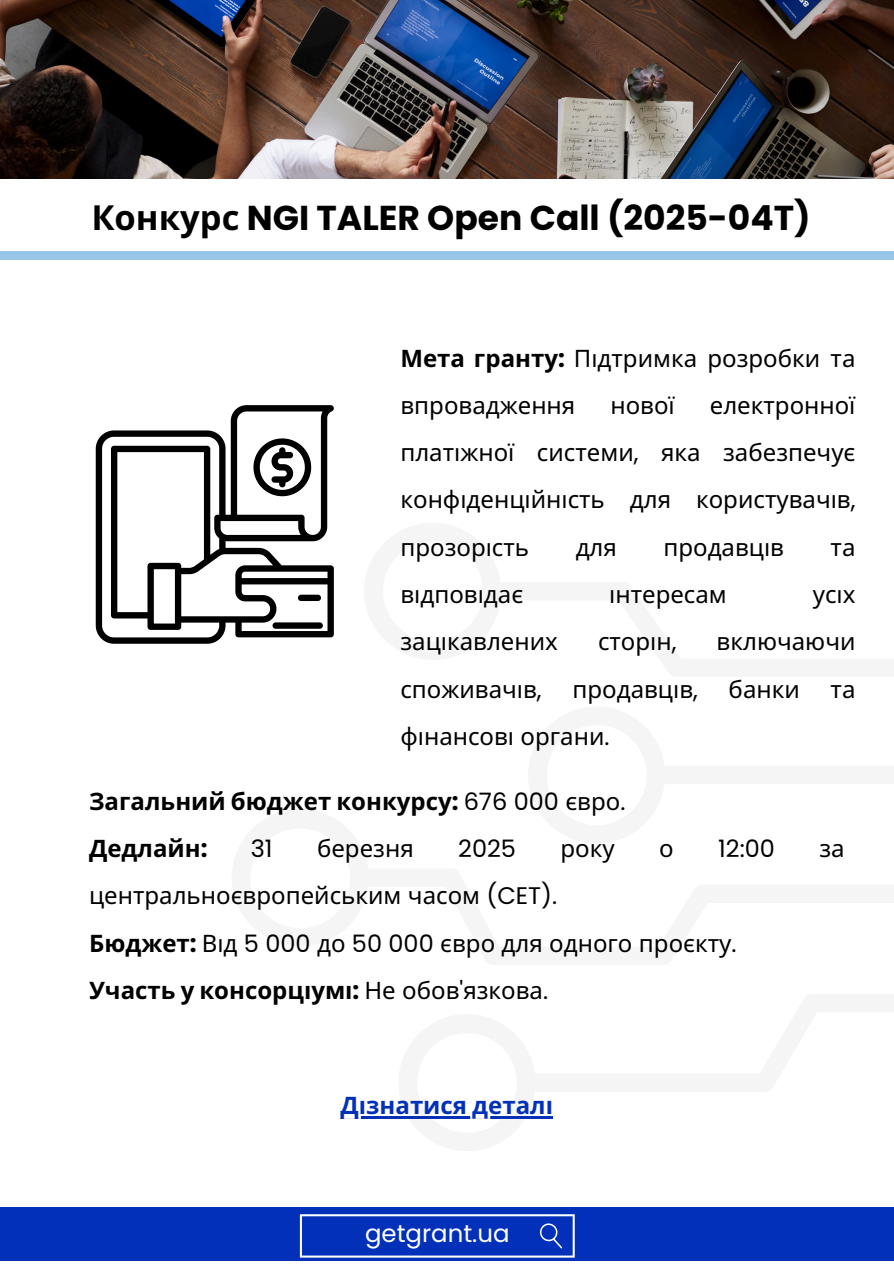
<style>
.page{position:relative;width:894px;height:1264px;background:#fff}
.page>*{position:absolute;margin:0;border:0;box-sizing:border-box;transform-origin:0 0}
.t1{font:700 34.5px "Poppins";color:#000}
.t2{font:24.45px "Poppins";color:#fff}
.t3{font:24px/47.2px "Noto Sans";color:#000}
.t4{font:700 24px/47.2px "Noto Sans";color:#000}
.t5{font:700 24px "Noto Sans";color:#0230b9}
.t6{font:24px "Poppins";color:#000}
.s1{font-family:"Noto Sans"}
.s2{font-weight:700}
.s3{font-family:"Poppins";font-weight:700}
.s4{font-family:"Poppins"}
.s5{font-family:"Poppins";font-weight:400}
.s6{font-weight:400}
</style>
<div class="page">
<img style="left:0;top:0;width:893px;height:178px">
<div style="left:0;top:1207px;width:893px;height:53px;background:#0230b9"></div>
<svg style="left:300px;top:1214px;width:274px;height:43px"></svg>
<div style="left:0;top:251px;width:893px;height:8px;background:#98c6e9"></div>
<svg style="left:96px;top:405px;width:238px;height:238px"></svg>
<hr style="left:340px;top:1115px;width:213px;height:3px;background:#0230b9">
<h4 class="t1" style="left:91px;top:194px;width:720px"><span class="s1">Конкурс</span> NGI TALER Open Call (2025-04T)</h4>
<h3 class="t3" style="left:400px;top:334px;width:456px"><span class="s2">Мета гранту</span><span class="s3">:</span> Підтримка розробки та впровадження</h3>
<h3 class="t3" style="left:400px;top:381px;width:456px;text-align:justify;text-indent:309px">електронної платіжної системи<span class="s4">,</span> яка забезпечує конфіденці йність для користувачі в<span class="s4">, </span>прозорі сть</h3>
<h3 class="t3" style="left:610px;top:381px;width:66px">нової</h3>
<h3 class="t3" style="left:575px;top:523px;width:43px">для</h3>
<h3 class="t3" style="left:663px;top:523px;width:122px">продавці в</h3>
<h3 class="t3" style="left:830px;top:523px;width:26px">та</h3>
<h3 class="t3" style="left:400px;top:570px;width:124px">відповідає</h3>
<h3 class="t3" style="left:609px;top:570px;width:119px">і нтересам</h3>
<h3 class="t3" style="left:812px;top:570px;width:44px">усіх</h3>
<h3 class="t3" style="left:400px;top:617px;width:159px">заці кавлених</h3>
<h3 class="t3" style="left:598px;top:617px;width:80px">сторі н<span class="s4">,</span></h3>
<h3 class="t3" style="left:716px;top:617px;width:140px">включаючи</h3>
<h3 class="t3" style="left:400px;top:664px;width:143px">споживачі в<span class="s4">,</span></h3>
<h3 class="t3" style="left:572px;top:664px;width:127px">продавці в<span class="s4">,</span></h3>
<h3 class="t3" style="left:728px;top:664px;width:73px">банки</h3>
<h3 class="t3" style="left:830px;top:664px;width:26px">та</h3>
<h3 class="t3" style="left:400px;top:712px;width:210px">фі нансові органи<span class="s4">.</span></h3>
<p class="t4" style="left:89px;top:777px;width:537px">Загальний бюджет конкурсу<span class="s4">:</span> <span class="s5">676 000</span> <span class="s6">євро</span><span class="s5">.<br></span>Дедлайн<span class="s4">:</span></p>
<p class="t6" style="left:251px;top:832px;width:23px">31</p>
<p class="t3" style="left:317px;top:824px;width:98px">березня</p>
<p class="t6" style="left:458px;top:832px;width:59px">2025</p>
<p class="t3" style="left:560px;top:824px;width:56px">року</p>
<p class="t3" style="left:659px;top:824px;width:16px">о</p>
<p class="t6" style="left:718px;top:832px;width:58px">12:00</p>
<p class="t3" style="left:819px;top:824px;width:27px">за</p>
<p class="t3" style="left:89px;top:871px;width:648px">центральноєвропейським часом <span class="s4">(CET).<br></span><span class="s2">Бюджет</span><span class="s3">:</span> Від <span class="s4">5 000</span> до <span class="s4">50 000</span> євро для одного проєкту<span class="s4">.<br></span><span class="s2">Участь у консорціумі</span><span class="s3">:</span> Не обов<span class="s4">'</span>язкова<span class="s4">.</span></p>
<p class="t5" style="left:340px;top:1087px;width:210px">Дізнатися деталі</p>
<h2 class="t2" style="left:365px;top:1216px;width:146px">getgrant.ua</h2>
</div>
